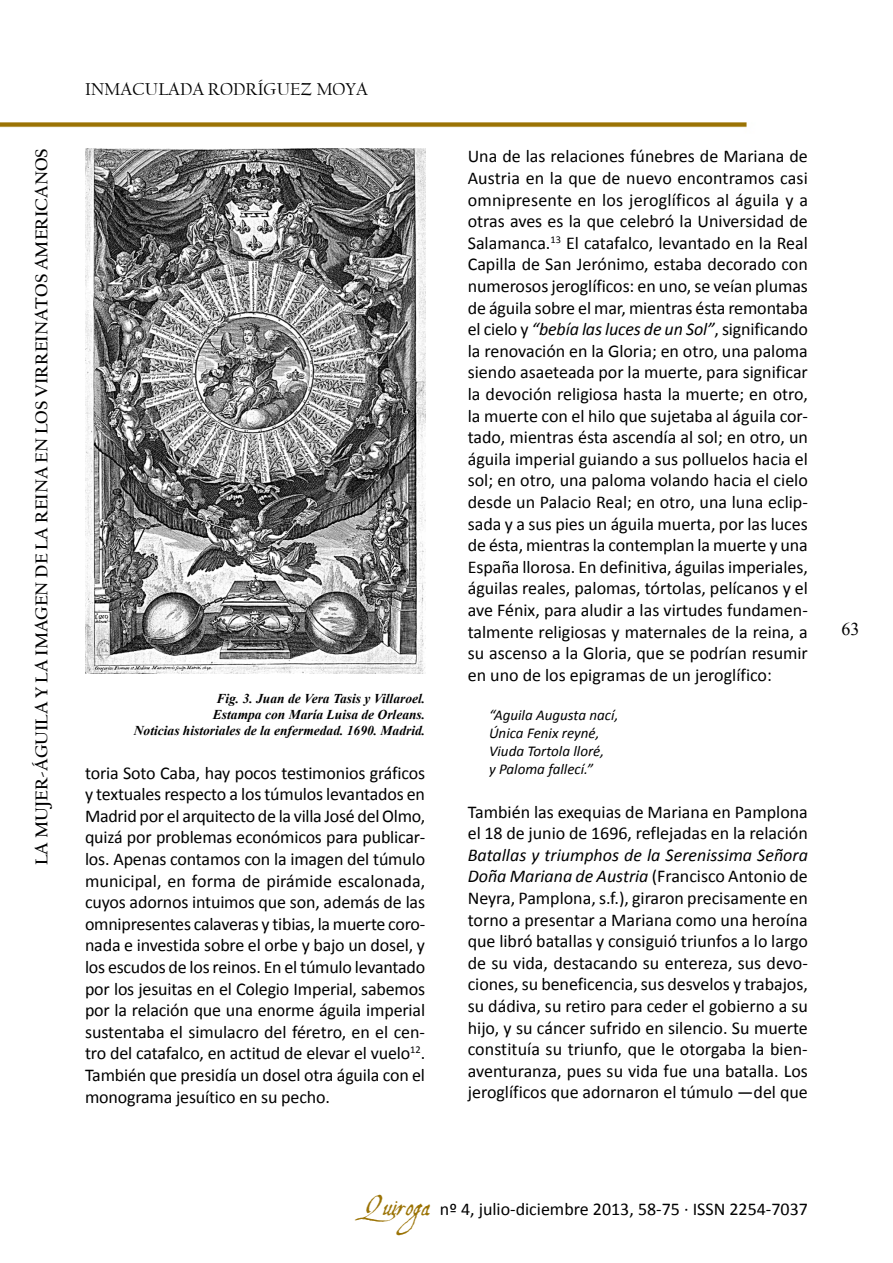
<style>
.page{position:relative;width:893px;height:1263px;background:#fff}
.page>*{position:absolute;margin:0;border:0;box-sizing:border-box;transform-origin:0 0}
.t1{font:18px/21.6px "Calibri";color:#000;text-align:justify}
.t2{font:700 18px "Californian FB";color:#000}
.t3{font:18px "Californian FB";color:#000}
.t4{font:18px "Times New Roman";color:#000}
.t5{font:italic 15px/18px "Calibri";color:#000}
.t6{font:italic 700 13.5px/16.2px "Times New Roman";color:#000;text-align:right}
.s1{font-style:italic}
.s2{font-family:"Aquiline";font-size:27px;color:#9b7305}
</style>
<div class="page">
<img style="left:0;top:122px;width:747px;height:27px">
<img style="left:85px;top:149px;width:340px;height:524px">
<p class="t2" style="left:31px;top:865px;width:718px;rotate:-90deg">LA MUJER-ÁGUILA Y LA IMAGEN DE LA REINA EN LOS VIRREINATOS AMERICANOS</p>
<p class="t3" style="left:85px;top:79px;width:97px">INMACULADA</p>
<p class="t3" style="left:208px;top:79px;width:162px">RODRÍGUEZ MOYA</p>
<p class="t6" style="left:134px;top:689px;width:293px">Fig. 3. Juan de Vera Tasis y Villaroel.<br>Estampa con María Luisa de Orleans.<br>Noticias historiales de la enfermedad. 1690. Madrid.</p>
<p class="t1" style="left:85px;top:761px;width:342px">toria Soto Caba, hay pocos testimonios gráficos y textuales respecto a los túmulos levantados en Madrid por el arquitecto de la villa José del Olmo, quizá por problemas económicos para publicar&shy;los. Apenas contamos con la imagen del túmulo municipal, en forma de pirámide escalonada, cuyos adornos intuimos que son, además de las omnipresentes calaveras y tibias, la muerte coro&shy;nada e investida sobre el orbe y bajo un dosel, y los escudos de los reinos. En el túmulo levantado por los jesuitas en el Colegio I mperial, sabemos por la relación que una enorme águila imperial sustentaba el simulacro del féretro, en el cen&shy;tro del catafalco, en actitud de elevar el vuelo<sup>12</sup>.<br>También que presidía un dosel otra águila con el monograma jesuítico en su pecho.</p>
<p class="t1" style="left:468px;top:145px;width:342px">Una de las relaciones fúnebres de Mariana de Austria en la que de nuevo encontramos casi omnipresente en los jeroglíficos al águila y a otras aves es la que celebró la Universidad de Salamanca.<sup>13</sup> El catafalco, levantado en la Real Capilla de San Jerónimo, estaba decorado con numerosos jeroglíficos: en uno, se veían plumas de águila sobre el mar, mientras ésta remontaba el cielo y <span class="s1">“bebía las luces de un Sol”</span>, significando la renovación en la Gloria; en otro, una paloma siendo asaeteada por la muerte, para significar la devoción religiosa hasta la muerte; en otro, la muerte con el hilo que sujetaba al águila cor&shy;tado, mientras ésta ascendía al sol; en otro, un águila imperial guiando a sus polluelos hacia el sol; en otro, una paloma volando hacia el cielo desde un Palacio Real; en otro, una luna eclip&shy;sada y a sus pies un águila muerta, por las luces de ésta, mientras la contemplan la muerte y una España llorosa. En definitiva, águilas imperiales, águilas reales, palomas, tórtolas, pelícanos y el ave Fénix, para aludir a las virtudes fundamen&shy;talmente religiosas y maternales de la reina, a su ascenso a la Gloria, que se podrían resumir en uno de los epigramas de un jeroglífico:</p>
<p class="t5" style="left:489px;top:706px;width:131px">“Aguila Augusta nací,<br>Única Fenix reyné,<br>Viuda Tortola lloré,<br>y Paloma fallecí.”</p>
<p class="t1" style="left:468px;top:800px;width:342px">También las exequias de Mariana en Pamplona el 18 de junio de 1696, reflejadas en la relación</p>
<p class="t1" style="left:468px;top:843px;width:342px"><span class="s1">Batallas y triumphos de la Serenissima Señora Doña Mariana de Austria</span> (Francisco Antonio de Neyra, Pamplona, s.f.), giraron precisamente en torno a presentar a Mariana como una heroína que libró batallas y consiguió triunfos a lo largo de su vida, destacando su entereza, sus devo&shy;ciones, su beneficencia, sus desvelos y trabajos, su dádiva, su retiro para ceder el gobierno a su hijo, y su cáncer sufrido en silencio. Su muerte constituía su triunfo, que le otorgaba la bien&shy;aventuranza, pues su vida fue una batalla. Los jeroglíficos que adornaron el túmulo —del que</p>
<p class="t4" style="left:842px;top:616px;width:19px">63</p>
<p class="t1" style="left:364px;top:1197px;width:446px"><span class="s2">Quiroga</span> nº 4, julio-diciembre 2013, 58-75 · ISSN 2254-7037</p>
</div>
